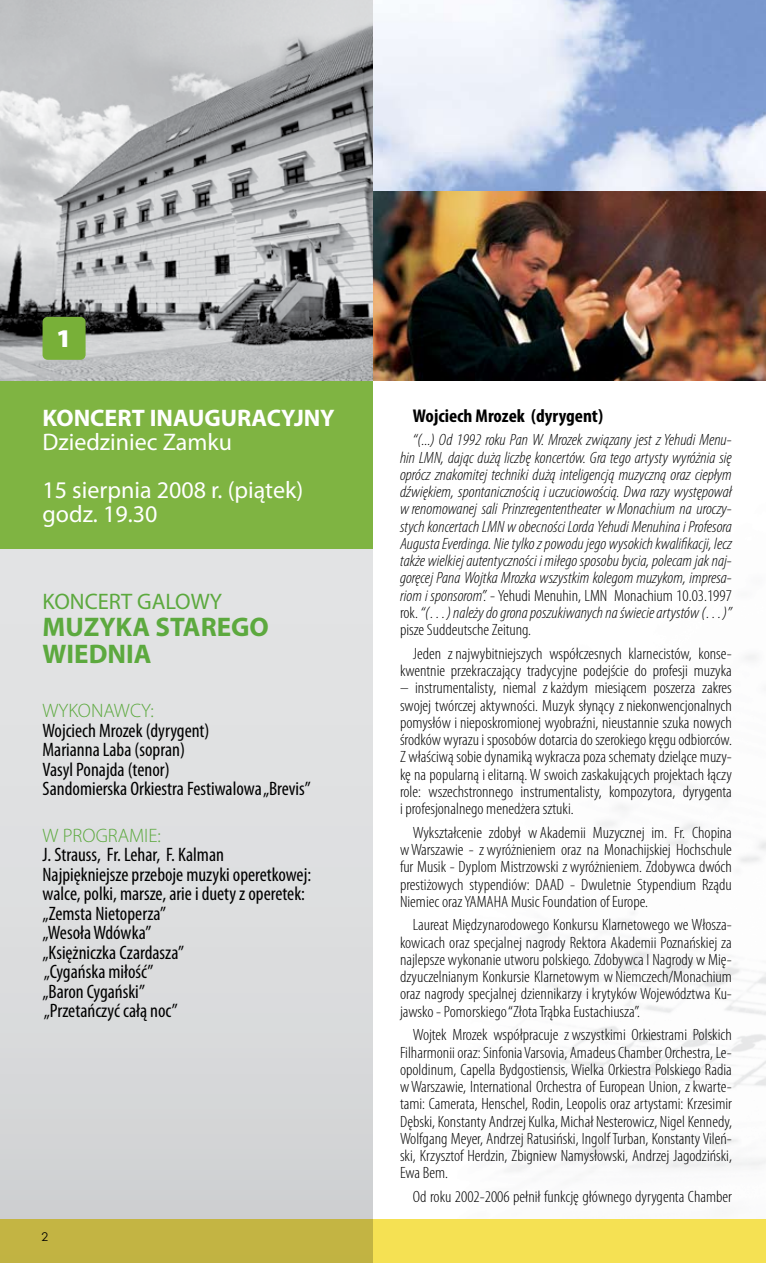
<style>
.page{position:relative;width:766px;height:1263px;background:#fff}
.page>*{position:absolute;margin:0;border:0;box-sizing:border-box;transform-origin:0 0}
.t1{font:700 27px/27px "Myriad Pro";color:#5ca93e}
.t2{font:900 25.65px "Myriad Pro";color:#fff;scale:1.05 1}
.t3{font:24px/48px "Myriad Pro";color:#fff}
.t4{font:700 24px "Myriad Pro";color:#fff}
.t5{font:22.5px "Myriad Pro";color:#5ca93e}
.t6{font:condensed 19.5px/19.5px "Myriad Pro";color:#000}
.t7{font:300 19.5px "Myriad Pro";color:#5ca93e}
.t8{font:700 condensed 18.6px "Myriad Pro";color:#000;scale:1.05 1}
.t9{font:300 condensed 16.35px/17.2px "Myriad Pro";color:#000;text-align:justify;scale:1.05 1}
.t10{font:italic 300 condensed 16.35px/17.2px "Myriad Pro";color:#000;text-align:justify;scale:1.05 1}
.s1{font-style:normal}
</style>
<div class="page">
<img style="left:373px;top:0;width:392px;height:191px">
<div style="left:0;top:0;width:373px;height:1263px;background:linear-gradient(to right,#dbddde,#dbddde)"></div>
<svg style="left:0;top:1219px;width:765px;height:44px;background:#dccb4b"></svg>
<div style="left:0;top:381px;width:373px;height:167px;background:#7fb442"></div>
<hr style="left:765px;top:1219px;width:1px;height:44px;background:#f5e153">
<hr style="left:765px;top:196px;width:1px;height:185px;background:#f5e153">
<img style="left:373px;top:191px;width:392px;height:190px">
<img style="left:0;top:0;width:373px;height:381px">
<div style="left:43px;top:317px;width:43px;height:43px;background:#78b038;border-radius:5px"></div>
<svg style="left:42px;top:1232px;width:6px;height:9px"></svg>
<h2 class="t2" style="left:56px;top:322px;width:16px">1</h2>
<h3 class="t4" style="left:43px;top:402px;width:293px">KONCERT INAUGURACYJNY</h3>
<h3 class="t3" style="left:43px;top:418px;width:262px">Dziedziniec Zamku<br>15 sierpnia 2008 r. (piątek)</h3>
<h3 class="t3" style="left:43px;top:490px;width:116px">godz. 19.30</h3>
<h3 class="t5" style="left:43px;top:588px;width:181px">KONCERT GALOWY</h3>
<h1 class="t1" style="left:43px;top:613px;width:228px">MUZYKA STAREGO<br>WIEDNIA</h1>
<p class="t7" style="left:43px;top:699px;width:113px">WYKONAWCY:</p>
<p class="t6" style="left:43px;top:720px;width:269px">Wojciech Mrozek (dyrygent)<br>Marianna Laba (sopran)<br>Vasyl Ponajda (tenor)<br>Sandomierska Orkiestra Festiwalowa„Brevis”</p>
<p class="t7" style="left:43px;top:824px;width:120px">W PROGRAMIE:</p>
<p class="t6" style="left:43px;top:845px;width:270px">J. Strauss, Fr. Lehar, F. Kalman<br>Najpiękniejsze przeboje muzyki operetkowej: walce, polki, marsze, arie i duety z operetek: „Zemsta Nietoperza”<br>„WesołaWdówka”<br>„Księżniczka Czardasza”<br>„Cygańska miłość”<br>„Baron Cygański”<br>„Przetańczyć całą noc”</p>
<p class="t8" style="left:412px;top:404px;width:183px">Wojciech Mrozek (dyrygent)</p>
<p class="t10" style="left:400px;top:431px;width:317px;text-indent:13px">“(...) Od 1992 roku Pan W. Mrozek związany jest zYehudi Menu&shy;hin LMN, dając dużą liczbę koncertów. Gra tego artysty wyróżnia się oprócz znakomitej techniki dużą inteligencją muzyczną oraz ciepłym dźwiękiem, spontanicznością iuczuciowością. Dwa razy występował w renomowanej sali Prinzregententheater w Monachium na uroczy&shy;stych koncertach LMN w obecności Lorda Yehudi Menuhina iProfesora Augusta Everdinga. Nie tylko zpowodu jego wysokich kwalifikacji, lecz także wielkiej autentyczności i miłego sposobu bycia, polecam jak naj&shy;goręcej Pana Wojtka Mrozka wszystkim kolegom muzykom, impresa&shy;riom i sponsorom”. <span class="s1">- Yehudi Menuhin, LMN Monachium 10.03.1997 rok.</span> “(…) należy do grona poszukiwanych na świecie artystów (…)” <span class="s1">pisze Suddeutsche Zeitung.</span></p>
<p class="t9" style="left:400px;top:645px;width:317px;text-align:right">Jeden z najwybitniejszych współczesnych klarnecistów, konse&shy;kwentnie przekraczający tradycyjne podejście do profesji muzyka</p>
<p class="t9" style="left:400px;top:679px;width:317px">– instrumentalisty, niemal zkażdym miesiącem poszerza zakres swojej twórczej aktywności. Muzyk słynący z niekonwencjonalnych pomysłów i nieposkromionej wyobraźni, nieustannie szuka nowych środków wyrazu i sposobów dotarcia do szerokiego kręgu odbiorców.<br>Z właściwą sobie dynamiką wykracza poza schematy dzielące muzy&shy;kę na popularną i elitarną. W swoich zaskakujących projektach łączy role: wszechstronnego instrumentalisty, kompozytora, dyrygenta i profesjonalnego menedżera sztuki.</p>
<p class="t9" style="left:400px;top:824px;width:317px;text-indent:13px">Wykształcenie zdobył w Akademii Muzycznej im. Fr. Chopina wWarszawie - z wyróżnieniem oraz na Monachijskiej Hochschule fur Musik - Dyplom Mistrzowski z wyróżnieniem. Zdobywca dwóch prestiżowych stypendiów: DAAD - Dwuletnie Stypendium Rządu Niemiec oraz YAMAHA Music Foundation of Europe.</p>
<p class="t9" style="left:400px;top:916px;width:317px;text-indent:13px">Laureat Międzynarodowego Konkursu Klarnetowego we Włosza&shy;kowicach oraz specjalnej nagrody Rektora Akademii Poznańskiej za najlepsze wykonanie utworu polskiego. Zdobywca I Nagrody w Mię&shy;dzyuczelnianym Konkursie Klarnetowym w Niemczech/Monachium oraz nagrody specjalnej dziennikarzy i krytyków Województwa Ku&shy;jawsko - Pomorskiego “Złota Trąbka Eustachiusza”.</p>
<p class="t9" style="left:400px;top:1026px;width:317px;text-indent:13px">Wojtek Mrozek współpracuje z wszystkimi Orkiestrami Polskich Filharmonii oraz: Sinfonia Varsovia, Amadeus Chamber Orchestra, Le&shy;opoldinum, Capella Bydgostiensis, Wielka Orkiestra Polskiego Radia wWarszawie, International Orchestra of European Union, z kwarte&shy;tami: Camerata, Henschel, Rodin, Leopolis oraz artystami: Krzesimir Dębski, Konstanty Andrzej Kulka, Michał Nesterowicz, Nigel Kennedy, Wolfgang Meyer, Andrzej Ratusiński, Ingolf Turban, Konstanty Vileń&shy;ski, Krzysztof Herdzin, Zbigniew Namysłowski, Andrzej Jagodziński, Ewa Bem.</p>
<p class="t9" style="left:412px;top:1188px;width:305px">Od roku 2002-2006 pełnił funkcję głównego dyrygenta Chamber</p>
</div>
